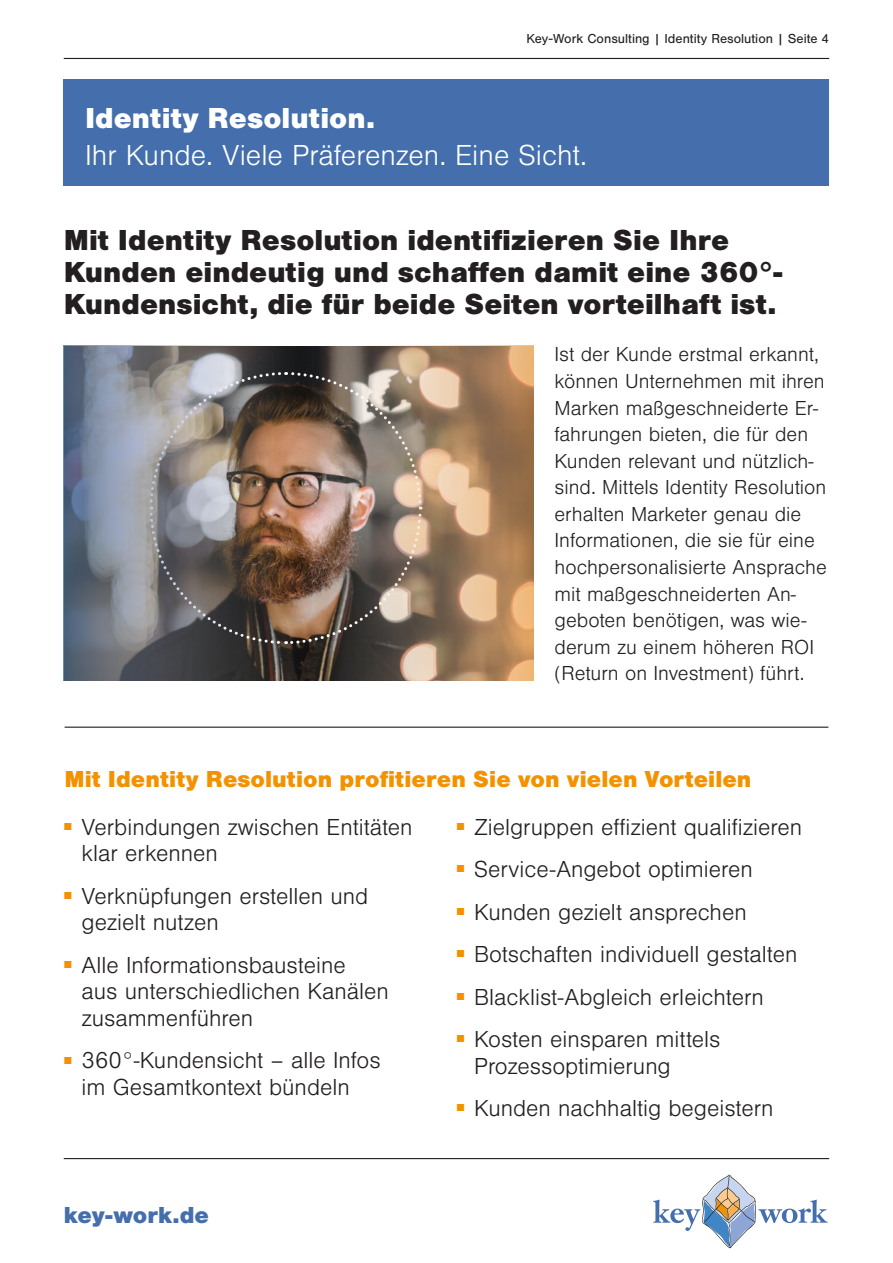
<style>
.page{position:relative;width:893px;height:1263px;background:#fff}
.page>*{position:absolute;margin:0;border:0;box-sizing:border-box;transform-origin:0 0}
.t1{font:900 30px/32px "Nimbus San";color:#231f20}
.t2{font:300 30px "Nimbus San";color:#fff}
.t3{font:900 30px "Nimbus San";color:#fff}
.t4{font:300 24px/26.5px "Nimbus San";color:#231f20}
.t5{font:900 24px "Nimbus San";color:#f39200}
.t6{font:900 24px "Nimbus San";color:#446fac}
.t7{font:300 21px/26.5px "Nimbus San";color:#231f20}
.t8{font:13.5px "Nimbus San";color:#231f20}
</style>
<div class="page">
<svg style="left:653px;top:1174px;width:175px;height:74px"></svg>
<hr style="left:64px;top:1158px;width:765px;height:1px;background:#231f20">
<hr style="left:64px;top:58px;width:765px;height:1px;background:#231f20">
<div style="left:64px;top:80px;width:765px;height:106px;background:#446fac"></div>
<hr style="left:65px;top:727px;width:763px;height:1px;background:#231f20">
<img style="left:64px;top:345px;width:470px;height:335px">
<p class="t8" style="left:526px;top:31px;width:304px">Key-Work Consulting | Identity Resolution | Seite 4</p>
<p class="t3" style="left:85px;top:100px;width:292px">Identity Resolution.</p>
<p class="t2" style="left:85px;top:139px;width:504px">Ihr Kunde. Viele Präferenzen. Eine Sicht.</p>
<p class="t1" style="left:64px;top:224px;width:720px">Mit Identity Resolution identifizieren Sie Ihre<br>Kunden eindeutig und schaffen damit eine 360°-<br>Kundensicht, die für beide Seiten vorteilhaft ist.</p>
<p class="t7" style="left:554px;top:342px;width:274px">Ist der Kunde erstmal erkannt, können Unternehmen mit ihren<br>Marken maßgeschneiderte Er&shy;fahrungen bieten, die für den<br>Kunden relevant und nützlich&shy;sind. Mittels Identity Resolution erhalten Marketer genau die<br>Informationen, die sie für eine hochpersonalisierte Ansprache mit maßgeschneiderten An&shy;geboten benötigen, was wie&shy;derum zu einem höheren ROI (Return on Investment) führt.</p>
<p class="t5" style="left:65px;top:765px;width:688px">Mit Identity Resolution profitieren Sie von vielen Vorteilen</p>
<p class="t4" style="left:82px;top:814px;width:333px;text-indent:-17px"><sup>■</sup> Verbindungen zwischen Entitäten klar erkennen</p>
<p class="t4" style="left:82px;top:883px;width:288px;text-indent:-17px"><sup>■</sup> Verknüpfungen erstellen und gezielt nutzen</p>
<p class="t4" style="left:82px;top:952px;width:309px;text-indent:-17px"><sup>■</sup> Alle Informationsbausteine<br>aus unterschiedlichen Kanälen zusammenführen</p>
<p class="t4" style="left:65px;top:1048px;width:318px;text-align:center"><sup>■</sup> 360°-Kundensicht – alle Infos im Gesamtkontext bündeln</p>
<p class="t4" style="left:457px;top:814px;width:346px"><sup>■</sup> Zielgruppen effizient qualifizieren</p>
<p class="t4" style="left:457px;top:856px;width:297px"><sup>■</sup> Service-Angebot optimieren</p>
<p class="t4" style="left:457px;top:899px;width:291px"><sup>■</sup> Kunden gezielt ansprechen</p>
<p class="t4" style="left:457px;top:941px;width:342px"><sup>■</sup> Botschaften individuell gestalten</p>
<p class="t4" style="left:457px;top:984px;width:308px"><sup>■</sup> Blacklist-Abgleich erleichtern</p>
<p class="t4" style="left:474px;top:1027px;width:248px;text-indent:-17px"><sup>■</sup> Kosten einsparen mittels<br>Prozessoptimierung</p>
<p class="t4" style="left:457px;top:1096px;width:318px"><sup>■</sup> Kunden nachhaltig begeistern</p>
<p class="t6" style="left:64px;top:1201px;width:147px">key-work.de</p>
</div>
